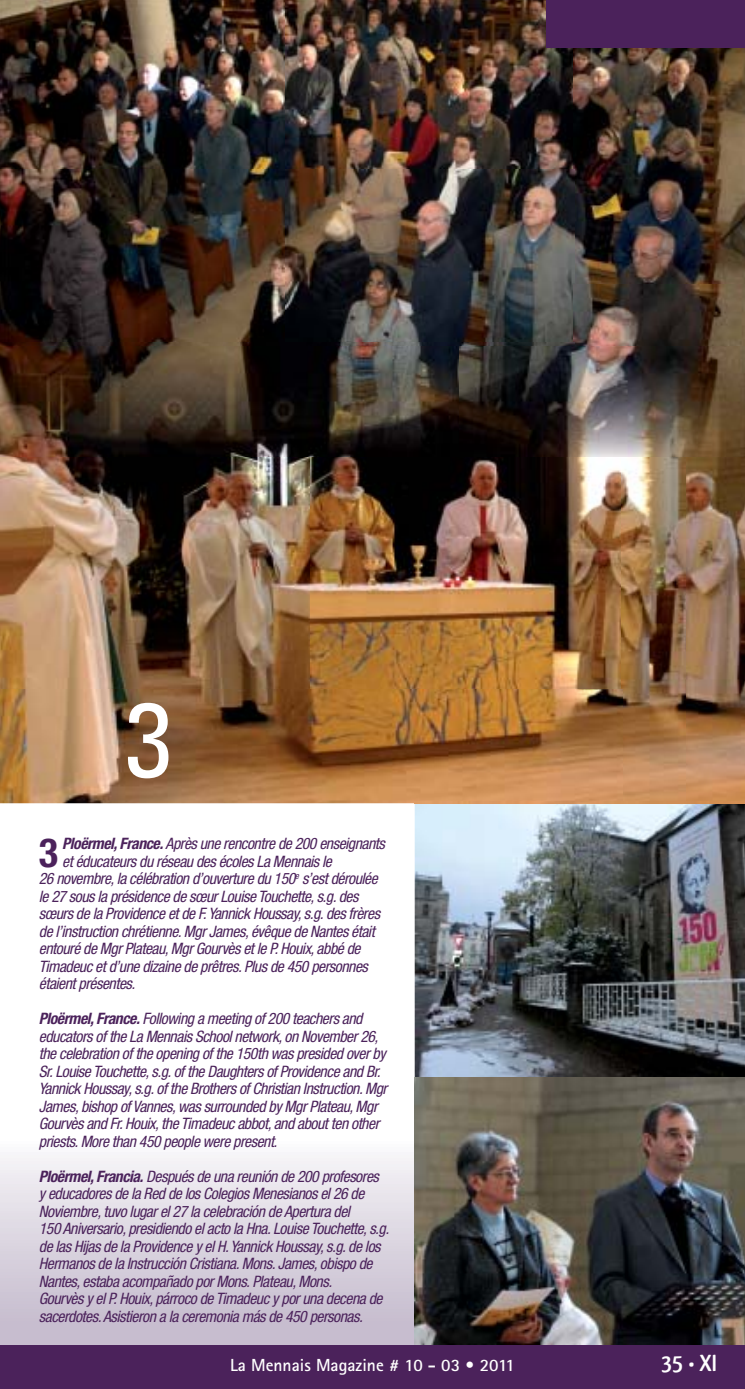
<style>
.page{position:relative;width:745px;height:1389px;background:#fff}
.page>*{position:absolute;margin:0;border:0;box-sizing:border-box;transform-origin:0 0}
.t1{font:condensed 105px "Univers";color:#fff}
.t2{font:700 condensed 40.25px "Helvetica Neue";color:#4b225b}
.t3{font:700 24.5px "Qlassik";color:#fff}
.t4{font:700 17.5px "Rotis Sans Serif";color:#fff}
.t5{font:italic condensed 15.75px/17.5px "Helvetica Neue";letter-spacing:-.03em;color:#4b225b}
.s1{font-weight:700}
</style>
<div class="page">
<div style="left:0;top:1344px;width:744px;height:45px;background:#4b225b"></div>
<div style="left:0;top:1134px;width:453px;height:210px;background:linear-gradient(to bottom,#fbfafc,#c1b6ca)"></div>
<img style="left:414px;top:803px;width:330px;height:274px">
<img style="left:0;top:457px;width:744px;height:346px">
<img style="left:0;top:0;width:744px;height:346px">
<img style="left:0;top:346px;width:744px;height:111px">
<div style="left:546px;top:0;width:198px;height:47px;background:#4b225b"></div>
<img style="left:414px;top:1077px;width:330px;height:267px">
<h1 class="t1" style="left:125px;top:701px;width:48px">3</h1>
<h2 class="t2" style="left:39px;top:838px;width:21px">3</h2>
<p class="t5" style="left:62px;top:836px;width:324px"><span class="s1">Ploërmel, France.</span> Après une rencontre de 200 enseignants</p>
<p class="t5" style="left:62px;top:854px;width:271px">et éducateurs du réseau des écoles La Mennais le</p>
<p class="t5" style="left:39px;top:871px;width:340px">26 novembre, la célébration d’ouverture du 150<sup>e</sup> s’est déroulée</p>
<p class="t5" style="left:39px;top:889px;width:321px">le 27 sous la présidence de sœur Louise Touchette, s.g. des</p>
<p class="t5" style="left:39px;top:906px;width:342px">sœurs de la Providence et de F. Yannick Houssay, s.g. des frères</p>
<p class="t5" style="left:39px;top:924px;width:337px">de l’instruction chrétienne. Mgr James, évêque de Nantes était</p>
<p class="t5" style="left:39px;top:941px;width:323px">entouré de Mgr Plateau, Mgr Gourvès et le P. Houix, abbé de</p>
<p class="t5" style="left:39px;top:959px;width:330px">Timadeuc et d’une dizaine de prêtres. Plus de 450 personnes</p>
<p class="t5" style="left:39px;top:976px;width:98px">étaient présentes.</p>
<p class="t5" style="left:39px;top:1011px;width:349px"><span class="s1">Ploërmel, France.</span> Following a meeting of 200 teachers and educators of the La Mennais School network, on November 26, the celebration of the opening of the 150th was presided over by Sr. Louise Touchette, s.g. of the Daughters of Providence and Br.<br>Yannick Houssay, s.g. of the Brothers of Christian Instruction. Mgr James, bishop of Vannes, was surrounded by Mgr Plateau, Mgr Gourvès and Fr. Houix, the Timadeuc abbot, and about ten other priests. More than 450 people were present.</p>
<p class="t5" style="left:39px;top:1169px;width:351px"><span class="s1">Ploërmel, Francia.</span> Después de una reunión de 200 profesores y educadores de la Red de los Colegios Menesianos el 26 de Noviembre, tuvo lugar el 27 la celebración de Apertura del<br>150 Aniversario, presidiendo el acto la Hna. Louise Touchette, s.g. de las Hijas de la Providence y el H. Yannick Houssay, s.g. de los Hermanos de la Instrucción Cristiana. Mons. James, obispo de Nantes, estaba acompañado por Mons. Plateau, Mons.<br>Gourvès y el P. Houix, párroco de Timadeuc y por una decena de sacerdotes. Asistieron a la ceremonia más de 450 personas.</p>
<p class="t4" style="left:230px;top:1359px;width:286px">La Mennais Magazine # 10 - 03 • 2011</p>
<h3 class="t3" style="left:660px;top:1353px;width:57px">35 • XI</h3>
</div>
